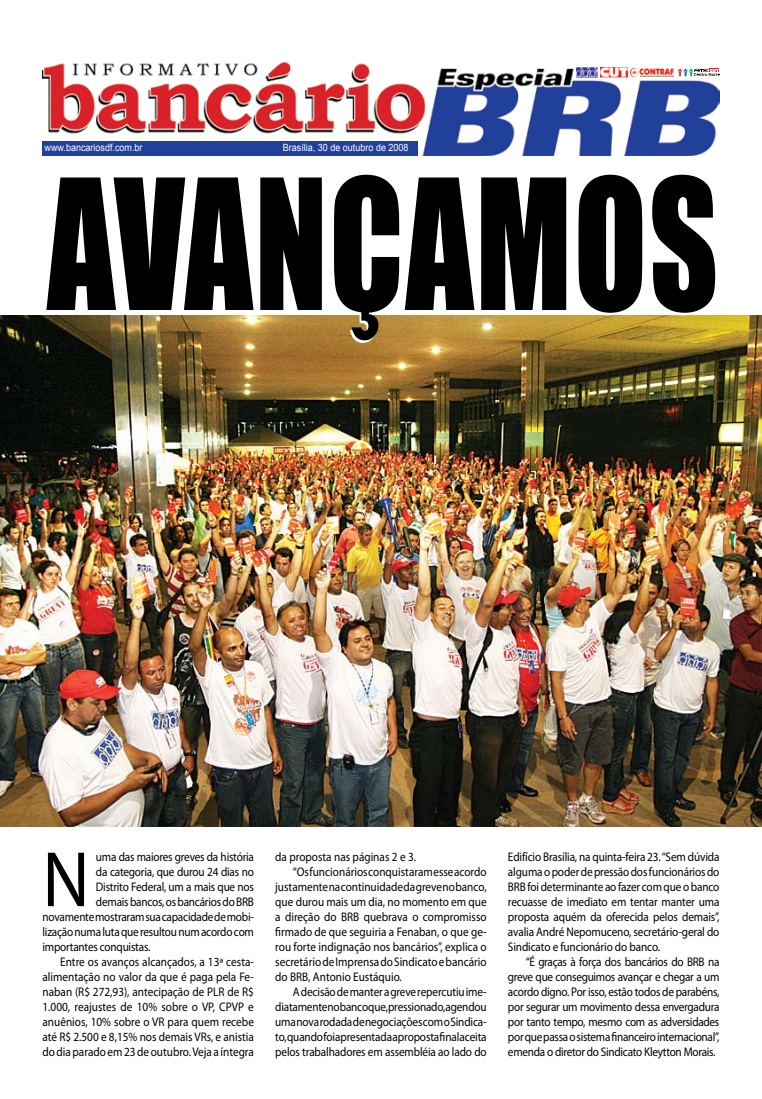
<style>
.page{position:relative;width:762px;height:1099px;background:#fff}
.page>*{position:absolute;margin:0;border:0;box-sizing:border-box;transform-origin:0 0}
.t1{font:167.5px "Impact";letter-spacing:.015em;color:#000;scale:.8 1}
.t2{font:79.25px "Myriad Pro";color:#000;scale:.9 1}
.t3{font:12.5px/15px "Myriad Pro";letter-spacing:-.01em;color:#000;text-align:justify;scale:.9 1}
.t4{font:10px "Arial";color:#fff;scale:.9 1}
</style>
<div class="page">
<img style="left:0;top:315px;width:762px;height:511px">
<img style="left:43px;top:61px;width:676px;height:94px">
<div style="left:43px;top:141px;width:375px;height:15px;background:#21409a"></div>
<div style="left:577px;top:61px;width:142px;height:19px;background:#fff"></div>
<img style="left:630px;top:68px;width:44px;height:8px">
<img style="left:576px;top:67px;width:22px;height:10px">
<img style="left:600px;top:67px;width:27px;height:10px">
<svg style="left:677px;top:69px;width:42px;height:7px"></svg>
<p class="t4" style="left:45px;top:141px;width:110px">www.bancariosdf.com.br</p>
<p class="t4" style="left:283px;top:141px;width:141px">Brasília, 30 de outubro de 2008</p>
<h1 class="t1" style="left:47px;top:114px;width:840px">AVANÇAMOS</h1>
<h2 class="t2" style="left:43px;top:830px;width:54px">N</h2>
<p class="t3" style="left:96px;top:849px;width:177px">uma das maiores greves da história</p>
<p class="t3" style="left:96px;top:864px;width:177px">da categoria, que durou 24 dias no</p>
<p class="t3" style="left:96px;top:879px;width:177px">Distrito Federal, um a mais que nos</p>
<p class="t3" style="left:96px;top:894px;width:177px">demais bancos, os bancários do BRB</p>
<p class="t3" style="left:43px;top:909px;width:236px">novamente mostraram sua capacidade de mobi-</p>
<p class="t3" style="left:43px;top:924px;width:236px">lização numa luta que resultou num acordo com</p>
<p class="t3" style="left:43px;top:939px;width:121px">importantes conquistas.</p>
<p class="t3" style="left:60px;top:954px;width:217px">Entre os avanços alcançados, a 13ª cesta-</p>
<p class="t3" style="left:43px;top:969px;width:236px">alimentação no valor da que é paga pela Fe-</p>
<p class="t3" style="left:43px;top:984px;width:236px">naban (R$ 272,93), antecipação de PLR de R$</p>
<p class="t3" style="left:43px;top:999px;width:236px">1.000, reajustes de 10% sobre o VP, CPVP e</p>
<p class="t3" style="left:43px;top:1014px;width:236px">anuênios, 10% sobre o VR para quem recebe</p>
<p class="t3" style="left:43px;top:1029px;width:236px">até R$ 2.500 e 8,15% nos demais VRs, e anistia</p>
<p class="t3" style="left:43px;top:1044px;width:236px">do dia parado em 23 de outubro. Veja a íntegra</p>
<p class="t3" style="left:275px;top:849px;width:158px">da proposta nas páginas 2 e 3.</p>
<p class="t3" style="left:293px;top:864px;width:217px">“Os funcionários conquistaram esse acordo</p>
<p class="t3" style="left:275px;top:879px;width:236px">justamente na continuidade da greve no banco,</p>
<p class="t3" style="left:275px;top:894px;width:236px">que durou mais um dia, no momento em que</p>
<p class="t3" style="left:275px;top:909px;width:236px">a direção do BRB quebrava o compromisso</p>
<p class="t3" style="left:275px;top:924px;width:236px">firmado de que seguiria a Fenaban, o que ge-</p>
<p class="t3" style="left:275px;top:939px;width:236px">rou forte indignação nos bancários”, explica o</p>
<p class="t3" style="left:275px;top:954px;width:236px">secretário de Imprensa do Sindicato e bancário</p>
<p class="t3" style="left:275px;top:969px;width:142px">do BRB, Antonio Eustáquio.</p>
<p class="t3" style="left:293px;top:984px;width:217px">A decisão de manter a greve repercutiu ime-</p>
<p class="t3" style="left:275px;top:999px;width:236px">diatamente no banco que, pressionado, agendou</p>
<p class="t3" style="left:275px;top:1014px;width:236px">uma nova rodada de negociações com o Sindica-</p>
<p class="t3" style="left:275px;top:1029px;width:236px">to, quando foi apresentada a proposta final aceita</p>
<p class="t3" style="left:275px;top:1044px;width:236px">pelos trabalhadores em assembléia ao lado do</p>
<p class="t3" style="left:508px;top:849px;width:236px">Edifício Brasília, na quinta-feira 23. “Sem dúvida alguma o poder de pressão dos funcionários do BRB foi determinante ao fazer com que o banco recuasse de imediato em tentar manter uma proposta aquém da oferecida pelos demais”, avalia André Nepomuceno, secretário-geral do Sindicato e funcionário do banco.</p>
<p class="t3" style="left:508px;top:954px;width:236px;text-indent:18px">“É graças à força dos bancários do BRB na greve que conseguimos avançar e chegar a um acordo digno. Por isso, estão todos de parabéns, por segurar um movimento dessa envergadura por tanto tempo, mesmo com as adversidades por que passa o sistema financeiro internacional”, emenda o diretor do Sindicato Kleytton Morais.</p>
</div>
